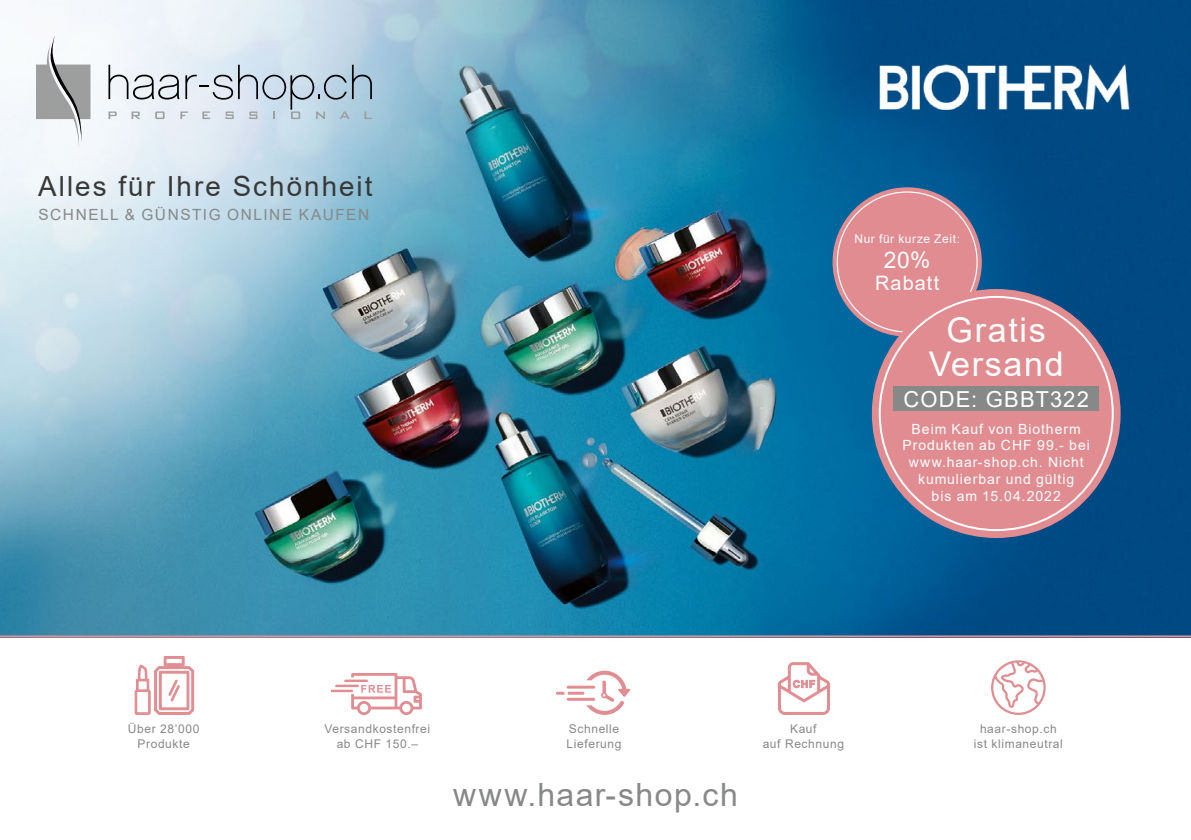
<style>
.page{position:relative;width:1191px;height:840px;background:#fff}
.page>*{position:absolute;margin:0;border:0;box-sizing:border-box;transform-origin:0 0}
.t1{font:34px/34px "Arial";letter-spacing:.05em;color:#fff;text-align:center}
.t2{font:32px "Arial";letter-spacing:.045em;color:#878988}
.t3{font:27.8px "Arial";letter-spacing:.075em;color:#383937}
.t4{font:22.8px "Arial";color:#fff}
.t5{font:22px "Arial";letter-spacing:.055em;color:#fff}
.t6{font:19.8px "Arial";letter-spacing:.05em;color:#fff}
.t7{font:15.4px "Arial";letter-spacing:.105em;color:#878988}
.t8{font:14px/16.8px "Arial";letter-spacing:.065em;color:#fff;text-align:center}
.t9{font:12px/14.4px "Arial";letter-spacing:.05em;color:#878988;text-align:center}
.t10{font:12px "Arial";letter-spacing:.05em;color:#fff}
</style>
<div class="page">
<img style="left:0;top:0;width:1191px;height:635px">
<hr style="left:0;top:635px;width:1191px;height:2px;background:#e18d92">
<img style="left:875px;top:61px;width:258px;height:53px">
<svg style="left:134px;top:656px;width:61px;height:58px"></svg>
<svg style="left:331px;top:673px;width:91px;height:41px"></svg>
<svg style="left:556px;top:670px;width:74px;height:44px"></svg>
<svg style="left:778px;top:662px;width:52px;height:52px"></svg>
<svg style="left:991px;top:660px;width:54px;height:54px"></svg>
<svg style="left:36px;top:36px;width:54px;height:111px"></svg>
<svg style="left:108px;top:65px;width:264px;height:54px;background:#c3cfda"></svg>
<div style="left:832px;top:187px;width:149px;height:149px;background:#e18c91;border-radius:50%"></div>
<div style="left:872px;top:289px;width:248px;height:248px;background:#e18c91;border-radius:50%"></div>
<div style="left:893px;top:386px;width:206px;height:25px;background:#878988"></div>
<h3 class="t3" style="left:38px;top:167px;width:336px">Alles für Ihre Schönheit</h3>
<p class="t7" style="left:39px;top:204px;width:332px">SCHNELL &amp; GÜNSTIG ONLINE KAUFEN</p>
<p class="t10" style="left:854px;top:230px;width:107px">Nur für kurze Zeit:</p>
<h3 class="t4" style="left:883px;top:244px;width:48px">20%</h3>
<h3 class="t6" style="left:875px;top:269px;width:65px">Rabatt</h3>
<h1 class="t1" style="left:928px;top:312px;width:136px">Gratis<br>Versand</h1>
<h3 class="t5" style="left:903px;top:383px;width:187px">CODE: GBBT322</h3>
<p class="t8" style="left:902px;top:420px;width:189px">Beim Kauf von Biotherm<br>Produkten ab CHF 99.- bei www.haar-shop.ch. Nicht kumulierbar und gültig<br>bis am 15.04.2022</p>
<p class="t9" style="left:128px;top:721px;width:73px">Über 28’000<br>Produkte</p>
<p class="t9" style="left:324px;top:721px;width:107px">Versandkostenfrei ab CHF 150.–</p>
<p class="t9" style="left:566px;top:721px;width:56px;text-align:left">Schnelle<br>Lieferung</p>
<p class="t9" style="left:762px;top:721px;width:83px">Kauf<br>auf Rechnung</p>
<p class="t9" style="left:973px;top:721px;width:91px">haar-shop.ch ist klimaneutral</p>
<h2 class="t2" style="left:453px;top:772px;width:286px">www.haar-shop.ch</h2>
</div>
